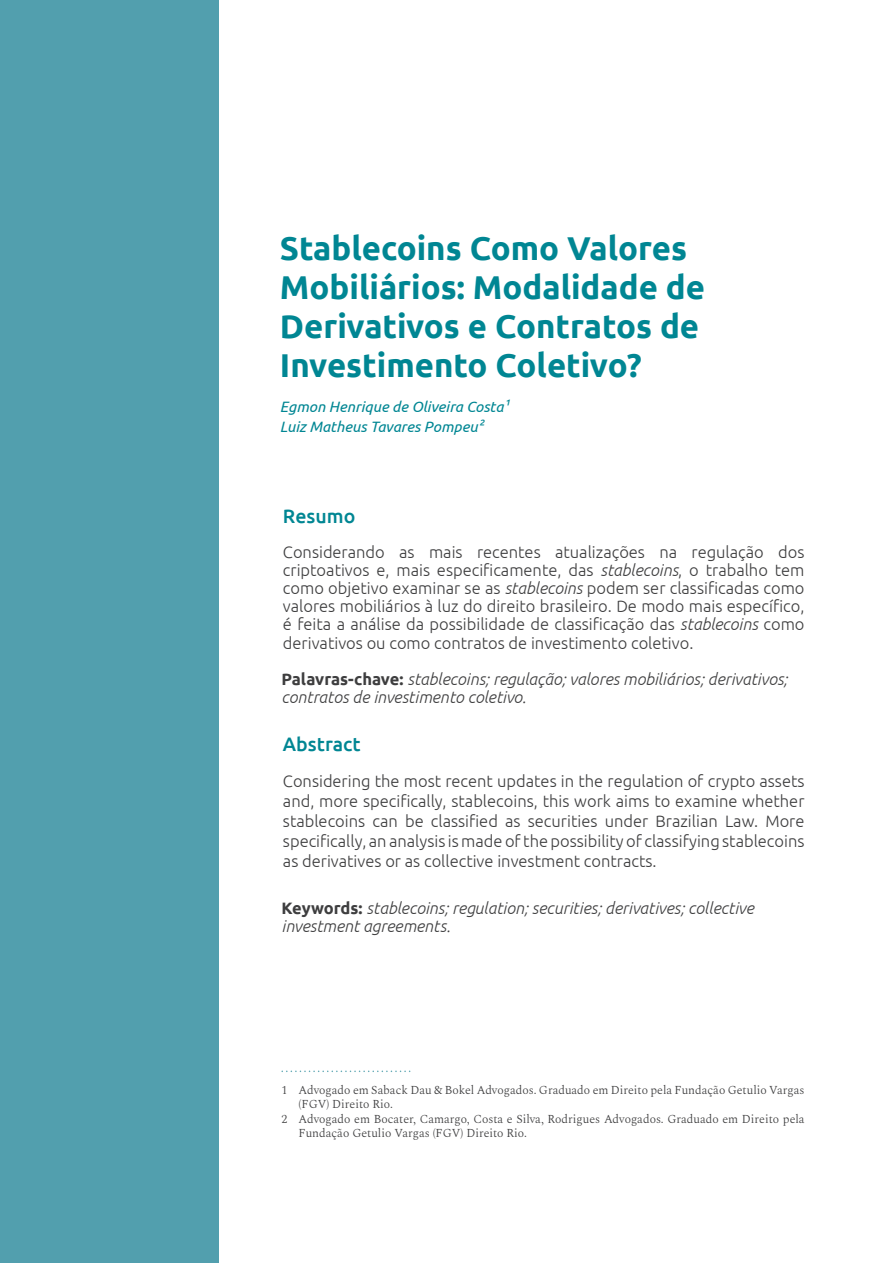
<style>
.page{position:relative;width:893px;height:1263px;background:#fff}
.page>*{position:absolute;margin:0;border:0;box-sizing:border-box;transform-origin:0 0}
._02-AutorArtigo{font:700 33px/39px "Ubuntu";color:#008693}
._04a-Titulo1{font:500 19.5px "Ubuntu";color:#008693}
._04a-Titulo1-2{font:300 16.5px/18px "Ubuntu";color:#3e3e3f;text-align:justify}
.t1{font:italic 300 16.5px/18px "Ubuntu";color:#3e3e3f}
._02-AutorArtigo-2{font:italic 15px "Ubuntu";color:#008693}
._07-RodapePreto{font:300 12px/14.4px "Spectral";color:#3e3e3f}
.s1{font-style:italic}
.s2{font-weight:700;font-style:normal}
</style>
<div class="page">
<div style="left:0;top:0;width:218px;height:1263px;background:#529fae"></div>
<svg style="left:281px;top:1070px;width:129px;height:2px"></svg>
<p class="_02-AutorArtigo" style="left:280px;top:228px;width:427px">Stablecoins Como Valores<br>Mobiliários: Modalidade de<br>Derivativos e Contratos de<br>Investimento Coletivo?</p>
<p class="_02-AutorArtigo-2" style="left:280px;top:398px;width:230px">Egmon Henrique de Oliveira Costa1</p>
<p class="_02-AutorArtigo-2" style="left:280px;top:417px;width:205px">Luiz Matheus Tavares Pompeu2</p>
<p class="_04a-Titulo1" style="left:283px;top:503px;width:74px">Resumo</p>
<p class="_04a-Titulo1-2" style="left:283px;top:542px;width:523px">Considerando as mais recentes atualizações na regulação dos criptoativos e, mais especificamente, das <span class="s1">stablecoins</span>, o trabalho tem como objetivo examinar se as <span class="s1">stablecoins</span> podem ser classificadas como valores mobiliários à luz do direito brasileiro. De modo mais específico, é feita a análise da possibilidade de classificação das <span class="s1">stablecoins</span> como</p>
<p class="_04a-Titulo1-2" style="left:283px;top:634px;width:412px">derivativos ou como contratos de investimento coletivo.</p>
<p class="t1" style="left:281px;top:670px;width:508px"><span class="s2">Palavras-chave:</span> stablecoins; regulação; valores mobiliários; derivativos; contratos de investimento coletivo.</p>
<p class="_04a-Titulo1" style="left:283px;top:731px;width:79px">Abstract</p>
<p class="_04a-Titulo1-2" style="left:283px;top:771px;width:523px;line-height:19.8px">Considering the most recent updates in the regulation of crypto assets and, more specifically, stablecoins, this work aims to examine whether stablecoins can be classified as securities under Brazilian Law. More specifically, an analysis is made of the possibility of classifying stablecoins as derivatives or as collective investment contracts.</p>
<p class="t1" style="left:281px;top:898px;width:474px"><span class="s2">Keywords:</span> stablecoins; regulation; securities; derivatives; collective investment agreements.</p>
<p class="_07-RodapePreto" style="left:281px;top:1082px;width:7px">1</p>
<p class="_07-RodapePreto" style="left:281px;top:1110px;width:7px">2</p>
<p class="_07-RodapePreto" style="left:299px;top:1082px;width:507px">Advogado em Saback Dau &amp; Bokel Advogados. Graduado em Direito pela Fundação Getulio Vargas (FGV) Direito Rio.</p>
<p class="_07-RodapePreto" style="left:299px;top:1110px;width:507px">Advogado em Bocater, Camargo, Costa e Silva, Rodrigues Advogados. Graduado em Direito pela<br>Fundação Getulio Vargas (FGV) Direito Rio.</p>
</div>
